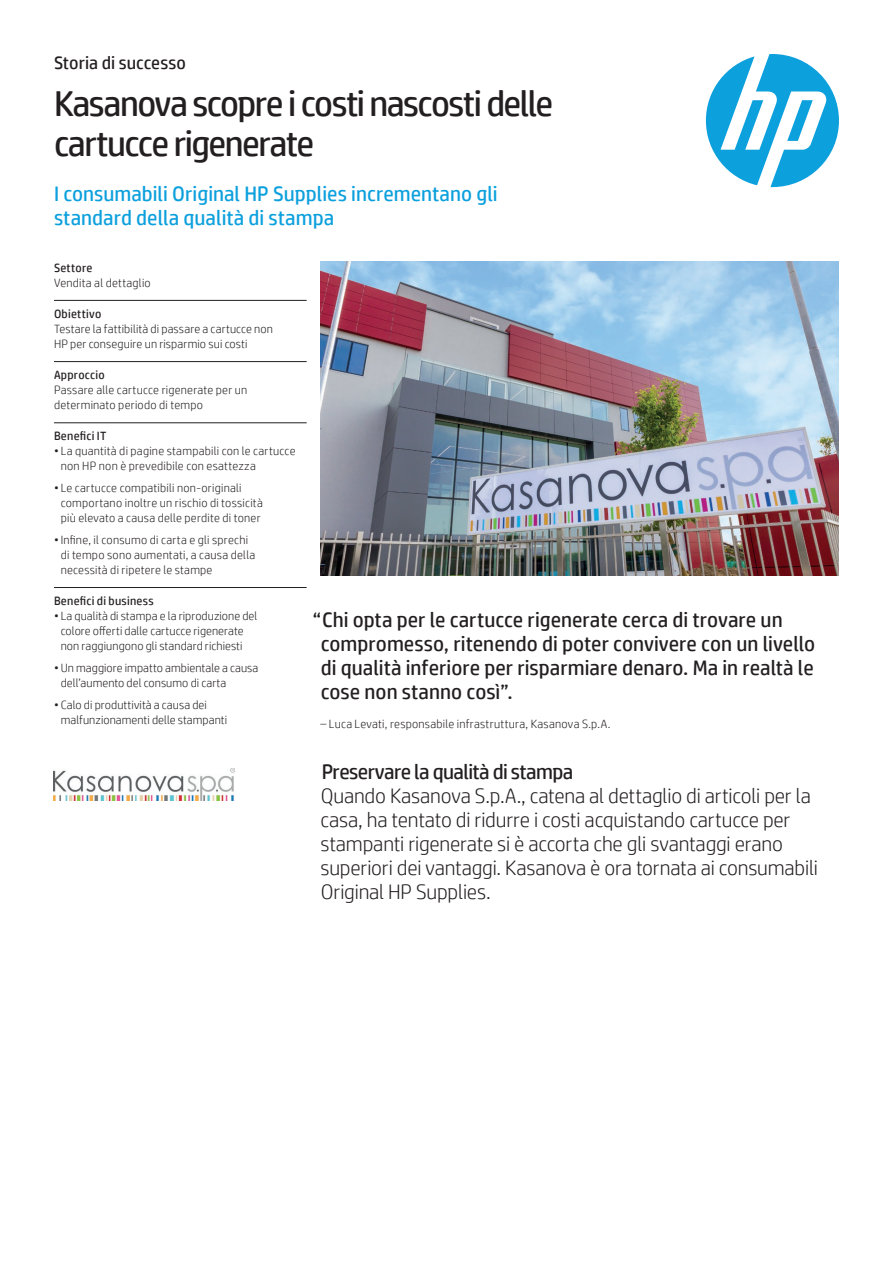
<style>
.page{position:relative;width:893px;height:1263px;background:#fff}
.page>*{position:absolute;margin:0;border:0;box-sizing:border-box;transform-origin:0 0}
.Headline_28_30{font:36px/40.5px "HP Simplified";letter-spacing:-.045em;color:#231f20}
.Intro_14_16{font:300 21px/24px "HP Simplified";letter-spacing:-.01em;color:#231f20}
.Cover_quote_14_16{font:21px/24px "HP Simplified";color:#231f20}
.Headline_28_30-2{font:21px/24px "HP Simplified";color:#0ca0dd}
.Subhead_14_16_bold_b{font:21px "HP Simplified";letter-spacing:-.025em;color:#231f20}
.Docment_type_12_14{font:18px "HP Simplified";color:#231f20}
.Sidebar_body_w__rule{font:300 12px/15px "HP Simplified";letter-spacing:.01em;color:#231f20}
.Sidebar_header{font:12px "HP Simplified";letter-spacing:.02em;color:#231f20}
.Cover_quote_attribut{font:300 12px "HP Simplified";letter-spacing:.02em;color:#231f20}
</style>
<div class="page">
<svg style="left:706px;top:54px;width:133px;height:133px"></svg>
<img style="left:320px;top:262px;width:519px;height:313px">
<img style="left:54px;top:768px;width:180px;height:32px">
<hr style="left:54px;top:300px;width:253px;height:1px;background:#231f20">
<hr style="left:54px;top:361px;width:253px;height:1px;background:#231f20">
<hr style="left:54px;top:422px;width:253px;height:1px;background:#231f20">
<hr style="left:54px;top:587px;width:253px;height:1px;background:#231f20">
<p class="Docment_type_12_14" style="left:54px;top:52px;width:133px">Storia di successo</p>
<p class="Headline_28_30" style="left:54px;top:83px;width:501px">Kasanova scopre i costi nascosti delle cartucce rigenerate</p>
<p class="Headline_28_30-2" style="left:54px;top:181px;width:445px">I consumabili Original HP Supplies incrementano gli standard della qualità di stampa</p>
<p class="Sidebar_header" style="left:54px;top:261px;width:40px">Settore</p>
<p class="Sidebar_body_w__rule" style="left:54px;top:275px;width:98px">Vendita al dettaglio</p>
<p class="Sidebar_header" style="left:54px;top:307px;width:49px">Obiettivo</p>
<p class="Sidebar_body_w__rule" style="left:54px;top:321px;width:221px">Testare la fattibilità di passare a cartucce non<br>HP per conseguire un risparmio sui costi</p>
<p class="Sidebar_header" style="left:54px;top:368px;width:52px">Approccio</p>
<p class="Sidebar_body_w__rule" style="left:54px;top:382px;width:195px">Passare alle cartucce rigenerate per un determinato periodo di tempo</p>
<p class="Sidebar_header" style="left:54px;top:429px;width:54px">Benefici IT</p>
<p class="Sidebar_body_w__rule" style="left:61px;top:443px;width:236px;text-indent:-7px">• La quantità di pagine stampabili con le cartucce non HP non è prevedibile con esattezza</p>
<p class="Sidebar_body_w__rule" style="left:61px;top:480px;width:204px;text-indent:-7px">• Le cartucce compatibili non-originali comportano inoltre un rischio di tossicità più elevato a causa delle perdite di toner</p>
<p class="Sidebar_body_w__rule" style="left:61px;top:532px;width:196px;text-indent:-7px">•Infine, il consumo di carta e gli sprechi di tempo sono aumentati, a causa della necessità di ripetere le stampe</p>
<p class="Sidebar_header" style="left:54px;top:594px;width:101px">Benefici di business</p>
<p class="Sidebar_body_w__rule" style="left:61px;top:608px;width:198px;text-indent:-7px">• La qualità di stampa e la riproduzione del colore offerti dalle cartucce rigenerate non raggiungono gli standard richiesti</p>
<p class="Sidebar_body_w__rule" style="left:61px;top:660px;width:199px;text-indent:-7px">• Un maggiore impatto ambientale a causa dell’aumento del consumo di carta</p>
<p class="Sidebar_body_w__rule" style="left:61px;top:697px;width:168px;text-indent:-7px">• Calo di produttività a causa dei malfunzionamenti delle stampanti</p>
<p class="Cover_quote_14_16" style="left:321px;top:608px;width:496px;text-indent:-8px">“ Chi opta per le cartucce rigenerate cerca di trovare un compromesso, ritenendo di poter convivere con un livello di qualità inferiore per risparmiare denaro. Ma in realtà le cose non stanno così”.</p>
<p class="Cover_quote_attribut" style="left:320px;top:717px;width:292px">– Luca Levati, responsabile infrastruttura, Kasanova S.p.A.</p>
<p class="Subhead_14_16_bold_b" style="left:322px;top:759px;width:253px">Preservare la qualità di stampa</p>
<p class="Intro_14_16" style="left:320px;top:783px;width:499px">Quando Kasanova S.p.A., catena al dettaglio di articoli per la casa, ha tentato di ridurre i costi acquistando cartucce per stampanti rigenerate si è accorta che gli svantaggi erano superiori dei vantaggi. Kasanova è ora tornata ai consumabili Original HP Supplies.</p>
</div>
